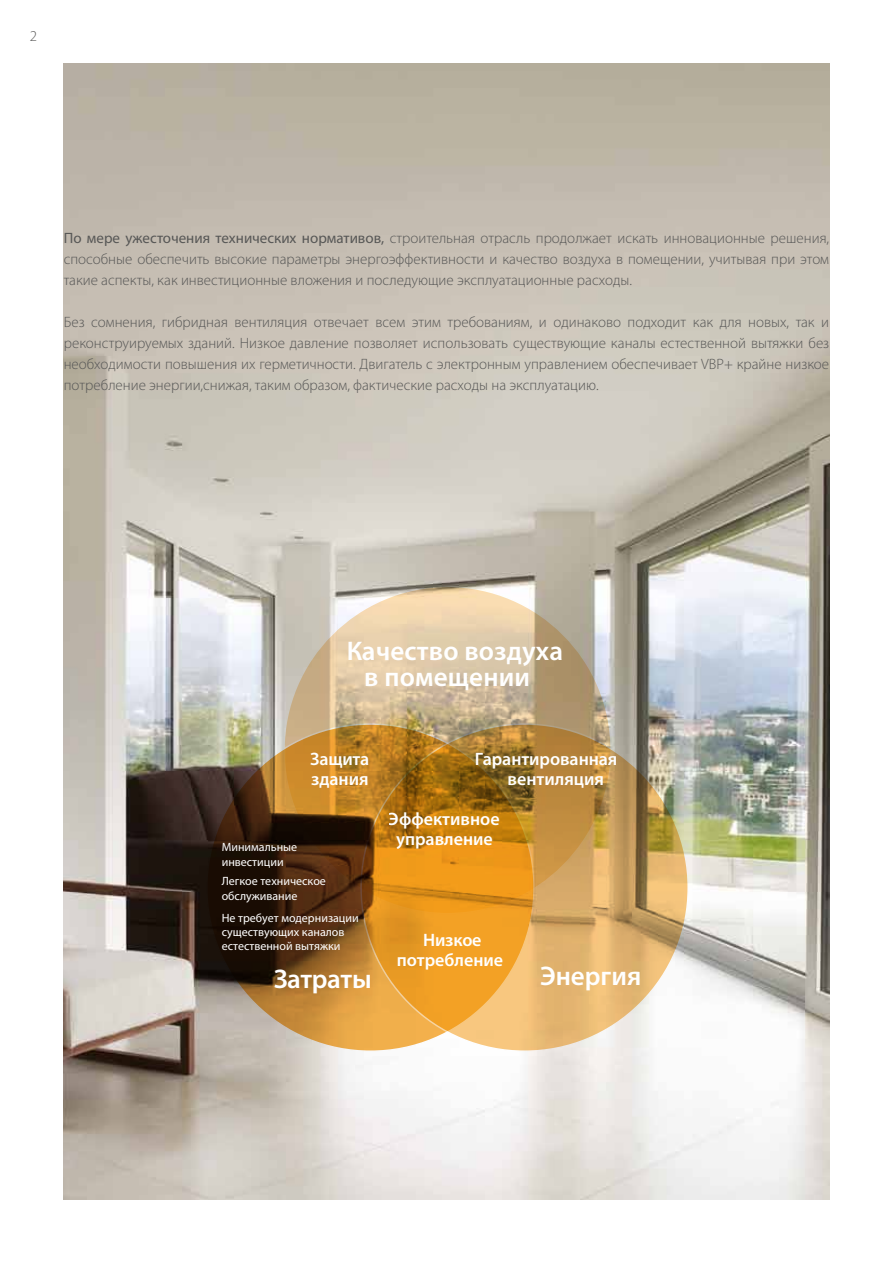
<style>
.page{position:relative;width:893px;height:1263px;background:#fff}
.page>*{position:absolute;margin:0;border:0;box-sizing:border-box;transform-origin:0 0}
.t1{font:600 27px "Myriad Pro";letter-spacing:.005em;color:#fff}
.t2{font:600 27px "Myriad Pro";letter-spacing:-.015em;color:#fff}
.t3{font:600 18px/20.4px "Myriad Pro";color:#fff;text-align:center}
.t4{font:300 15px/21px "Myriad Pro";color:#575756;text-align:justify}
.t5{font:12px/14.4px "Myriad Pro";color:#fff}
.s1{font-weight:400}
</style>
<div class="page">
<img style="left:64px;top:64px;width:765px;height:1135px">
<svg style="left:283px;top:586px;width:329px;height:137px;background:#d1c0a3"></svg>
<svg style="left:206px;top:723px;width:154px;height:329px;background:#765833"></svg>
<img style="left:360px;top:723px;width:329px;height:329px">
<p class="t4" style="left:30px;top:26px;width:9px">2</p>
<p class="t4" style="left:64px;top:228px;width:767px"><span class="s1">По мере ужесточения технических нормативов,</span> строительная отрасль продолжает искать инновационные решения, способные обеспечить высокие параметры энергоэффективности и качество воздуха в помещении, учитывая при этом такие аспекты, как инвестиционные вложения и последующие эксплуатационные расходы.</p>
<p class="t4" style="left:64px;top:312px;width:767px">Без сомнения, гибридная вентиляция отвечает всем этим требованиям, и одинаково подходит как для новых, так и реконструируемых зданий. Низкое давление позволяет использовать существующие каналы естественной вытяжки без необходимости повышения их герметичности. Двигатель с электронным управлением обеспечивает VBP+ крайне низкое потребление энергии,снижая, таким образом, фактические расходы на эксплуатацию.</p>
<h1 class="t1" style="left:346px;top:633px;width:218px">Качество воздуха</h1>
<h1 class="t1" style="left:364px;top:660px;width:167px">в помещении</h1>
<p class="t3" style="left:310px;top:748px;width:61px;text-align:left">Защита здания</p>
<p class="t5" style="left:222px;top:840px;width:77px">Минимальные инвестиции</p>
<p class="t5" style="left:222px;top:874px;width:106px">Легкое техническое обслуживание</p>
<p class="t3" style="left:508px;top:748px;width:111px;text-align:left;text-indent:-33px">Гарантированная вентиляция</p>
<p class="t3" style="left:389px;top:808px;width:112px">Эффективное управление</p>
<p class="t5" style="left:222px;top:910px;width:139px">Не требует модернизации существующих каналов естественной вытяжки</p>
<p class="t3" style="left:397px;top:929px;width:108px">Низкое потребление</p>
<h1 class="t2" style="left:273px;top:962px;width:100px">Затраты</h1>
<h1 class="t1" style="left:540px;top:959px;width:103px">Энергия</h1>
</div>
